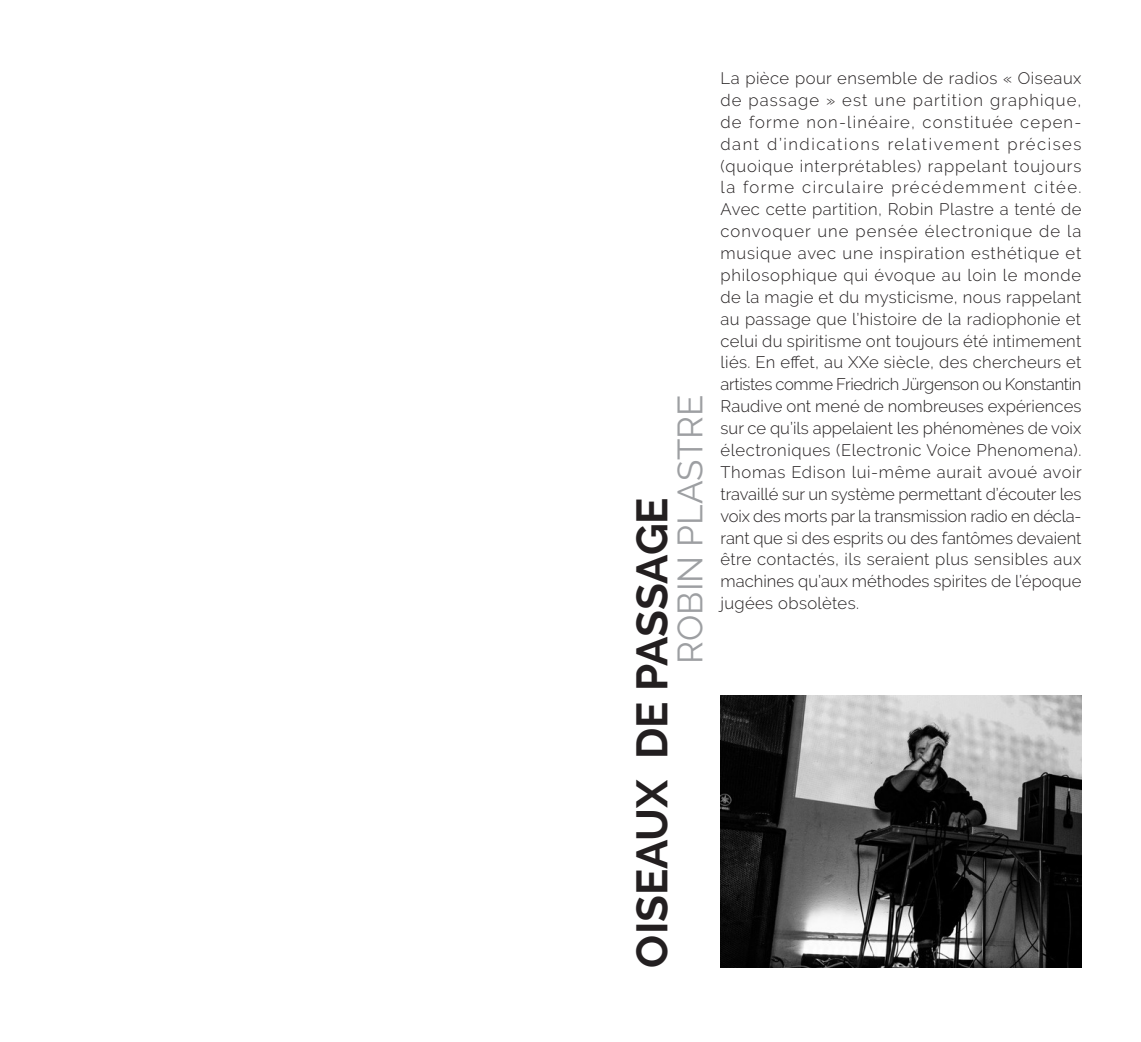
<style>
.page{position:relative;width:1141px;height:1042px;background:#fff}
.page>*{position:absolute;margin:0;border:0;box-sizing:border-box;transform-origin:0 0}
.t1{font:700 43.75px "Raleway";color:#231f20}
.t2{font:35px "Raleway";color:#9d9fa2}
.Labeur_jusitifer_pet{font:300 16.62px/21.9px "Raleway";color:#231f20;text-align:justify}
</style>
<div class="page">
<img style="left:721px;top:696px;width:360px;height:271px">
<p class="t1" style="left:627px;top:967px;width:472px;rotate:-90deg">OISEAUX DE PASSAGE</p>
<p class="t2" style="left:670px;top:663px;width:271px;rotate:-90deg">ROBIN PLASTRE</p>
<p class="Labeur_jusitifer_pet" style="left:721px;top:67px;width:363px">La pièce pour ensemble de radios « Oiseaux de passage » est une partition graphique, de forme non-linéaire, constituée cepen&shy;dant d’indications relativement précises (quoique interprétables) rappelant toujours la forme circulaire précédemment citée.<br>Avec cette partition, Robin Plastre a tenté de convoquer une pensée électronique de la musique avec une inspiration esthétique et philosophique qui évoque au loin le monde de la magie et du mysticisme, nous rappelant au passage que l’histoire de la radiophonie et celui du spiritisme ont toujours été intimement liés. En effet, au XXe siècle, des chercheurs et artistes comme Friedrich Jürgenson ou Konstantin Raudive ont mené de nombreuses expériences sur ce qu’ils appelaient les phénomènes de voix électroniques (Electronic Voice Phenomena).<br>Thomas Edison lui-même aurait avoué avoir travaillé sur un système permettant d’écouter les voix des morts par la transmission radio en décla&shy;rant que si des esprits ou des fantômes devaient être contactés, ils seraient plus sensibles aux machines qu’aux méthodes spirites de l’époque jugées obsolètes.</p>
</div>
